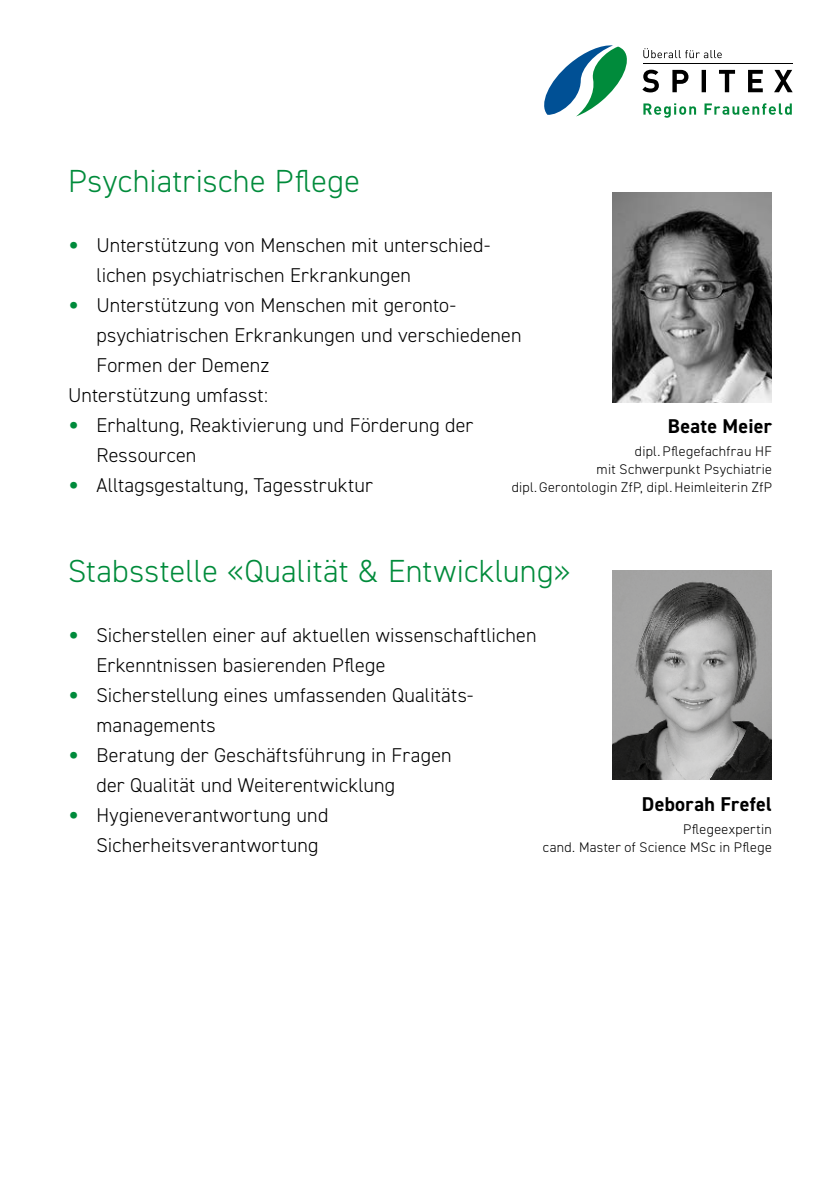
<style>
.page{position:relative;width:840px;height:1191px;background:#fff}
.page>*{position:absolute;margin:0;border:0;box-sizing:border-box;transform-origin:0 0}
.t1{font:300 32px "DIN2014";letter-spacing:.01em;color:#008b3b}
.t2{font:300 20px/30px "DIN2014";letter-spacing:.01em;color:#000}
.t3{font:700 20px "DIN2014";letter-spacing:.015em;color:#000}
.t4{font:300 14px/18px "DIN2014";letter-spacing:.02em;color:#000;text-align:right}
.s1{font-family:"Futura Std";font-size:18px;color:#008b3b}
</style>
<div class="page">
<svg style="left:544px;top:45px;width:83px;height:71px"></svg>
<svg style="left:642px;top:70px;width:150px;height:22px"></svg>
<hr style="left:643px;top:64px;width:149px;height:1px;background:#000">
<svg style="left:643px;top:48px;width:78px;height:10px"></svg>
<svg style="left:643px;top:103px;width:148px;height:15px"></svg>
<img style="left:612px;top:192px;width:159px;height:210px">
<img style="left:612px;top:570px;width:159px;height:210px">
<h1 class="t1" style="left:68px;top:162px;width:293px">Psychiatrische Pflege</h1>
<p class="t2" style="left:96px;top:230px;width:395px;text-indent:-28px"><span class="s1">•</span> Unterstützung von Menschen mit unterschied&shy;lichen psychiatrischen Erkrankungen</p>
<p class="t2" style="left:68px;top:290px;width:388px"><span class="s1">•</span> Unterstützung von Menschen mit geronto-</p>
<p class="t2" style="left:96px;top:320px;width:426px">psychiatrischen Erkrankungen und verschiedenen</p>
<p class="t2" style="left:96px;top:350px;width:174px">Formen der Demenz</p>
<p class="t2" style="left:68px;top:380px;width:201px">Unterstützung umfasst:</p>
<p class="t2" style="left:96px;top:410px;width:378px;text-indent:-28px"><span class="s1">•</span> Erhaltung, Reaktivierung und Förderung der<br>Ressourcen</p>
<p class="t2" style="left:68px;top:470px;width:306px"><span class="s1">•</span> Alltagsgestaltung, Tagesstruktur</p>
<p class="t3" style="left:667px;top:412px;width:106px">Beate Meier</p>
<p class="t4" style="left:511px;top:442px;width:261px">dipl.Pflegefachfrau HF<br>mit Schwerpunkt Psychiatrie dipl.Gerontologin ZfP, dipl.Heimleiterin ZfP</p>
<h1 class="t1" style="left:68px;top:552px;width:503px">Stabsstelle «Qualität &amp; Entwicklung»</h1>
<p class="t2" style="left:96px;top:620px;width:441px;text-indent:-28px"><span class="s1">•</span> Sicherstellen einer auf aktuellen wissenschaftlichen<br>Erkenntnissen basierenden Pflege</p>
<p class="t2" style="left:96px;top:680px;width:377px;text-indent:-28px"><span class="s1">•</span> Sicherstellung eines umfassenden Qualitäts&shy;managements</p>
<p class="t2" style="left:96px;top:740px;width:356px;text-indent:-28px"><span class="s1">•</span> Beratung der Geschäftsführung in Fragen der Qualität und Weiterentwicklung</p>
<p class="t2" style="left:96px;top:800px;width:233px;text-indent:-28px"><span class="s1">•</span> Hygieneverantwortung und<br>Sicherheitsverantwortung</p>
<p class="t3" style="left:641px;top:790px;width:131px">Deborah Frefel</p>
<p class="t4" style="left:542px;top:820px;width:230px">Pflegeexpertin<br>cand. Master of Science MSc in Pflege</p>
</div>
